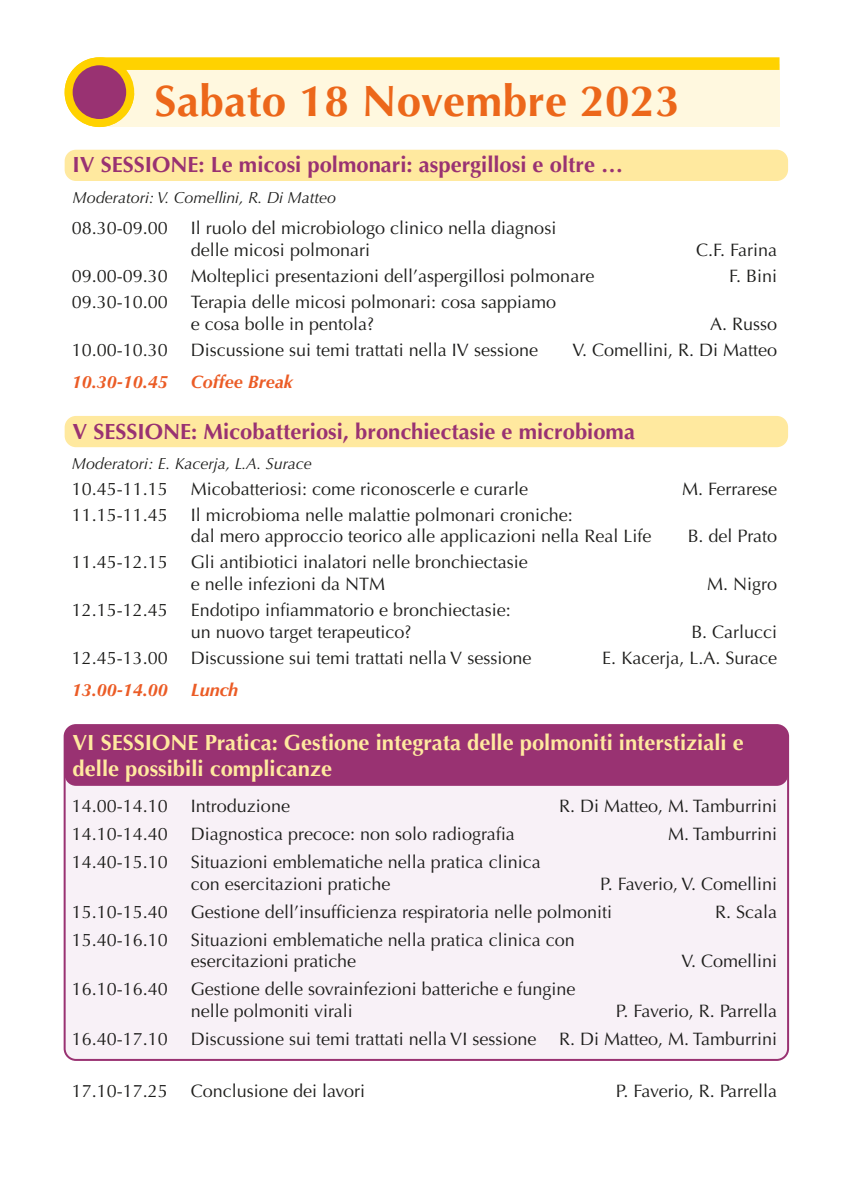
<style>
.page{position:relative;width:851px;height:1191px;background:#fff}
.page>*{position:absolute;margin:0;border:0;box-sizing:border-box;transform-origin:0 0}
.t1{font:700 44px "Optima";letter-spacing:.01em;color:#ec671a}
.t2{font:700 22px "Optima";color:#993272}
.t3{font:700 22px/26.4px "Optima";color:#ffe99f}
.t4{font:18px/21.6px "Optima";color:#1d1d1b}
.t5{font:italic 700 18px "Optima";color:#eb5c26}
.t6{font:italic 16px "Optima";color:#1d1d1b}
</style>
<div class="page">
<div style="left:65px;top:416px;width:723px;height:31px;background:#ffe99f;border-radius:11px"></div>
<div style="left:65px;top:150px;width:723px;height:31px;background:#ffe99f;border-radius:11px"></div>
<div style="left:65px;top:725px;width:723px;height:335px;background:#f8f1f7;border-radius:11px"></div>
<div style="left:65px;top:725px;width:723px;height:61px;background:#993272;border-radius:11px"></div>
<svg style="left:64px;top:57px;width:716px;height:71px"></svg>
<div style="left:69px;top:61px;width:61px;height:62px;background:#993272;border-radius:50%"></div>
<div style="left:65px;top:57px;width:69px;height:70px;border:8px solid #ffd200;border-radius:50%"></div>
<h1 class="t1" style="left:154px;top:76px;width:526px">Sabato 18 Novembre 2023</h1>
<p class="t2" style="left:73px;top:152px;width:552px">IV SESSIONE: Le micosi polmonari: aspergillosi e oltre …</p>
<p class="t6" style="left:73px;top:188px;width:265px">Moderatori: V. Comellini, R. Di Matteo</p>
<p class="t4" style="left:72px;top:218px;width:98px">08.30-09.00</p>
<p class="t4" style="left:191px;top:218px;width:367px">Il ruolo del microbiologo clinico nella diagnosi delle micosi polmonari</p>
<p class="t4" style="left:696px;top:239px;width:83px">C.F. Farina</p>
<p class="t4" style="left:72px;top:265px;width:98px">09.00-09.30</p>
<p class="t4" style="left:191px;top:265px;width:405px">Molteplici presentazioni dell’aspergillosi polmonare</p>
<p class="t4" style="left:729px;top:265px;width:50px">F. Bini</p>
<p class="t4" style="left:72px;top:291px;width:98px">09.30-10.00</p>
<p class="t4" style="left:191px;top:291px;width:367px">Terapia delle micosi polmonari: cosa sappiamo e cosa bolle in pentola?</p>
<p class="t4" style="left:710px;top:313px;width:69px">A. Russo</p>
<p class="t4" style="left:72px;top:339px;width:98px">10.00-10.30</p>
<p class="t4" style="left:191px;top:339px;width:348px">Discussione sui temi trattati nella IV sessione</p>
<p class="t4" style="left:572px;top:339px;width:206px">V. Comellini, R. Di Matteo</p>
<p class="t5" style="left:72px;top:371px;width:98px">10.30-10.45</p>
<p class="t5" style="left:191px;top:371px;width:104px">Coffee Break</p>
<p class="t2" style="left:73px;top:418px;width:563px">V SESSIONE: Micobatteriosi, bronchiectasie e microbioma</p>
<p class="t6" style="left:72px;top:454px;width:241px">Moderatori: E. Kacerja, L.A. Surace</p>
<p class="t4" style="left:72px;top:478px;width:98px">10.45-11.15</p>
<p class="t4" style="left:191px;top:478px;width:338px">Micobatteriosi: come riconoscerle e curarle</p>
<p class="t4" style="left:682px;top:478px;width:96px">M. Ferrarese</p>
<p class="t4" style="left:72px;top:504px;width:98px">11.15-11.45</p>
<p class="t4" style="left:191px;top:504px;width:462px">Il microbioma nelle malattie polmonari croniche:<br>dal mero approccio teorico alle applicazioni nella Real Life</p>
<p class="t4" style="left:687px;top:526px;width:91px">B. del Prato</p>
<p class="t4" style="left:72px;top:552px;width:98px">11.45-12.15</p>
<p class="t4" style="left:191px;top:552px;width:338px">Gli antibiotici inalatori nelle bronchiectasie e nelle infezioni da NTM</p>
<p class="t4" style="left:72px;top:599px;width:98px">12.15-12.45</p>
<p class="t4" style="left:191px;top:599px;width:321px">Endotipo infiammatorio e bronchiectasie: un nuovo target terapeutico?</p>
<p class="t4" style="left:707px;top:573px;width:72px">M. Nigro</p>
<p class="t4" style="left:691px;top:621px;width:87px">B. Carlucci</p>
<p class="t4" style="left:72px;top:647px;width:98px">12.45-13.00</p>
<p class="t4" style="left:191px;top:647px;width:342px">Discussione sui temi trattati nella V sessione</p>
<p class="t4" style="left:602px;top:647px;width:176px">E. Kacerja, L.A. Surace</p>
<p class="t5" style="left:72px;top:679px;width:98px">13.00-14.00</p>
<p class="t5" style="left:191px;top:679px;width:49px">Lunch</p>
<p class="t3" style="left:73px;top:729px;width:672px">VI SESSIONE Pratica: Gestione integrata delle polmoniti interstiziali e delle possibili complicanze</p>
<p class="t4" style="left:72px;top:795px;width:98px">14.00-14.10</p>
<p class="t4" style="left:191px;top:795px;width:101px">Introduzione</p>
<p class="t4" style="left:559px;top:795px;width:219px">R. Di Matteo, M. Tamburrini</p>
<p class="t4" style="left:72px;top:823px;width:98px">14.10-14.40</p>
<p class="t4" style="left:191px;top:823px;width:325px">Diagnostica precoce: non solo radiografia</p>
<p class="t4" style="left:668px;top:823px;width:110px">M. Tamburrini</p>
<p class="t4" style="left:72px;top:851px;width:98px">14.40-15.10</p>
<p class="t4" style="left:191px;top:851px;width:351px">Situazioni emblematiche nella pratica clinica con esercitazioni pratiche</p>
<p class="t4" style="left:600px;top:873px;width:179px">P. Faverio, V. Comellini</p>
<p class="t4" style="left:72px;top:901px;width:98px">15.10-15.40</p>
<p class="t4" style="left:191px;top:901px;width:422px">Gestione dell’insufficienza respiratoria nelle polmoniti</p>
<p class="t4" style="left:715px;top:901px;width:64px">R. Scala</p>
<p class="t4" style="left:72px;top:929px;width:98px">15.40-16.10</p>
<p class="t4" style="left:191px;top:929px;width:385px">Situazioni emblematiche nella pratica clinica con esercitazioni pratiche</p>
<p class="t4" style="left:681px;top:950px;width:97px">V. Comellini</p>
<p class="t4" style="left:72px;top:978px;width:98px">16.10-16.40</p>
<p class="t4" style="left:191px;top:978px;width:386px">Gestione delle sovrainfezioni batteriche e fungine nelle polmoniti virali</p>
<p class="t4" style="left:615px;top:1000px;width:163px">P. Faverio, R. Parrella</p>
<p class="t4" style="left:72px;top:1028px;width:98px">16.40-17.10</p>
<p class="t4" style="left:191px;top:1028px;width:347px">Discussione sui temi trattati nella VI sessione</p>
<p class="t4" style="left:559px;top:1028px;width:219px">R. Di Matteo, M. Tamburrini</p>
<p class="t4" style="left:72px;top:1080px;width:98px">17.10-17.25</p>
<p class="t4" style="left:191px;top:1080px;width:176px">Conclusione dei lavori</p>
<p class="t4" style="left:615px;top:1080px;width:163px">P. Faverio, R. Parrella</p>
</div>
